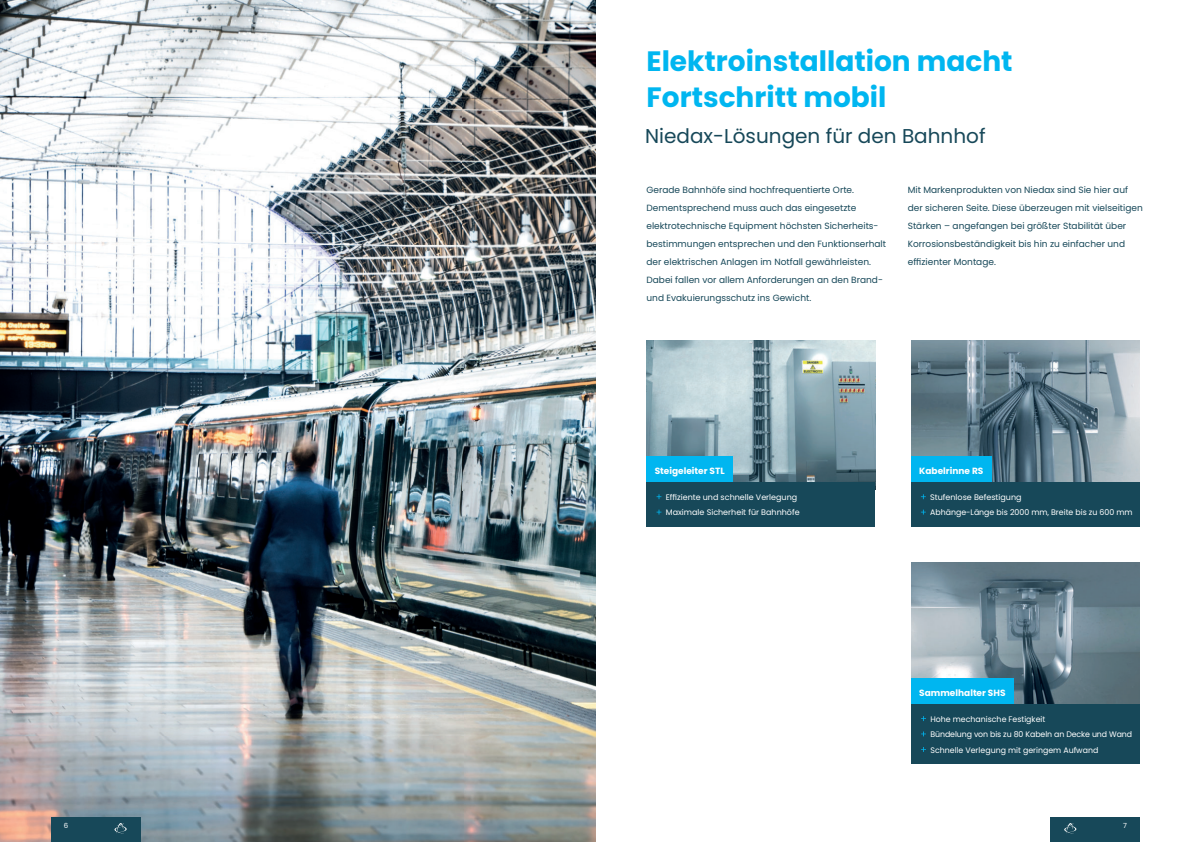
<style>
.page{position:relative;width:1191px;height:842px;background:#fff}
.page>*{position:absolute;margin:0;border:0;box-sizing:border-box;transform-origin:0 0}
.t1{font:700 28px/36px "Poppins";color:#00b6f0}
.t2{font:20px "Poppins";color:#174859}
.t3{font:9px/18px "Poppins";color:#174859}
.t4{font:700 9px "Poppins";color:#fff}
.t5{font:8px/15.3px "Poppins";color:#fff}
.t6{font:7px "Poppins";color:#fff}
</style>
<div class="page">
<img style="left:0;top:0;width:595px;height:842px">
<img style="left:911px;top:341px;width:229px;height:141px">
<img style="left:911px;top:563px;width:229px;height:141px">
<img style="left:646px;top:341px;width:229px;height:141px">
<div style="left:646px;top:457px;width:87px;height:32px;background:#00b6f0"></div>
<div style="left:911px;top:679px;width:102px;height:30px;background:#00b6f0"></div>
<div style="left:646px;top:482px;width:229px;height:45px;background:#174859"></div>
<div style="left:911px;top:704px;width:229px;height:60px;background:#174859"></div>
<div style="left:911px;top:457px;width:80px;height:28px;background:#00b6f0"></div>
<svg style="left:656px;top:494px;width:5px;height:5px"></svg>
<svg style="left:656px;top:510px;width:5px;height:4px"></svg>
<svg style="left:921px;top:731px;width:5px;height:5px"></svg>
<div style="left:911px;top:482px;width:229px;height:45px;background:#174859"></div>
<div style="left:51px;top:817px;width:89px;height:25px;background:#174859"></div>
<svg style="left:114px;top:823px;width:13px;height:10px"></svg>
<div style="left:1051px;top:817px;width:89px;height:25px;background:#174859"></div>
<svg style="left:1064px;top:823px;width:13px;height:10px"></svg>
<h1 class="t1" style="left:646px;top:45px;width:367px">Elektroinstallation macht<br>Fortschritt mobil</h1>
<h2 class="t2" style="left:645px;top:124px;width:342px">Niedax-Lösungen für den Bahnhof</h2>
<p class="t3" style="left:646px;top:181px;width:241px">Gerade Bahnhöfe sind hochfrequentierte Orte.<br>Dementsprechend muss auch das eingesetzte elektrotechnische Equipment höchsten Sicherheits&shy;bestimmungen entsprechen und den Funktionserhalt der elektrischen Anlagen im Notfall gewährleisten.<br>Dabei fallen vor allem Anforderungen an den Brand&shy;und Evakuierungsschutz ins Gewicht.</p>
<p class="t3" style="left:907px;top:181px;width:236px">Mit Markenprodukten von Niedax sind Sie hier auf der sicheren Seite. Diese überzeugen mit vielseitigen Stärken – angefangen bei größter Stabilität über Korrosionsbeständigkeit bis hin zu einfacher und effizienter Montage.</p>
<p class="t4" style="left:654px;top:467px;width:72px">Steigeleiter STL</p>
<p class="t5" style="left:666px;top:489px;width:135px">Effiziente und schnelle Verlegung<br>Maximale Sicherheit für Bahnhöfe</p>
<p class="t4" style="left:919px;top:467px;width:66px">Kabelrinne RS</p>
<p class="t5" style="left:930px;top:490px;width:204px">Stufenlose Befestigung<br>Abhänge-Länge bis 2000 mm, Breite bis zu 600 mm</p>
<p class="t4" style="left:919px;top:689px;width:88px">Sammelhalter SHS</p>
<p class="t5" style="left:930px;top:711px;width:203px">Hohe mechanische Festigkeit<br>Bündelung von bis zu 80 Kabeln an Decke und Wand<br>Schnelle Verlegung mit geringem Aufwand</p>
<p class="t6" style="left:64px;top:821px;width:6px">6</p>
<p class="t6" style="left:1123px;top:821px;width:5px">7</p>
</div>
